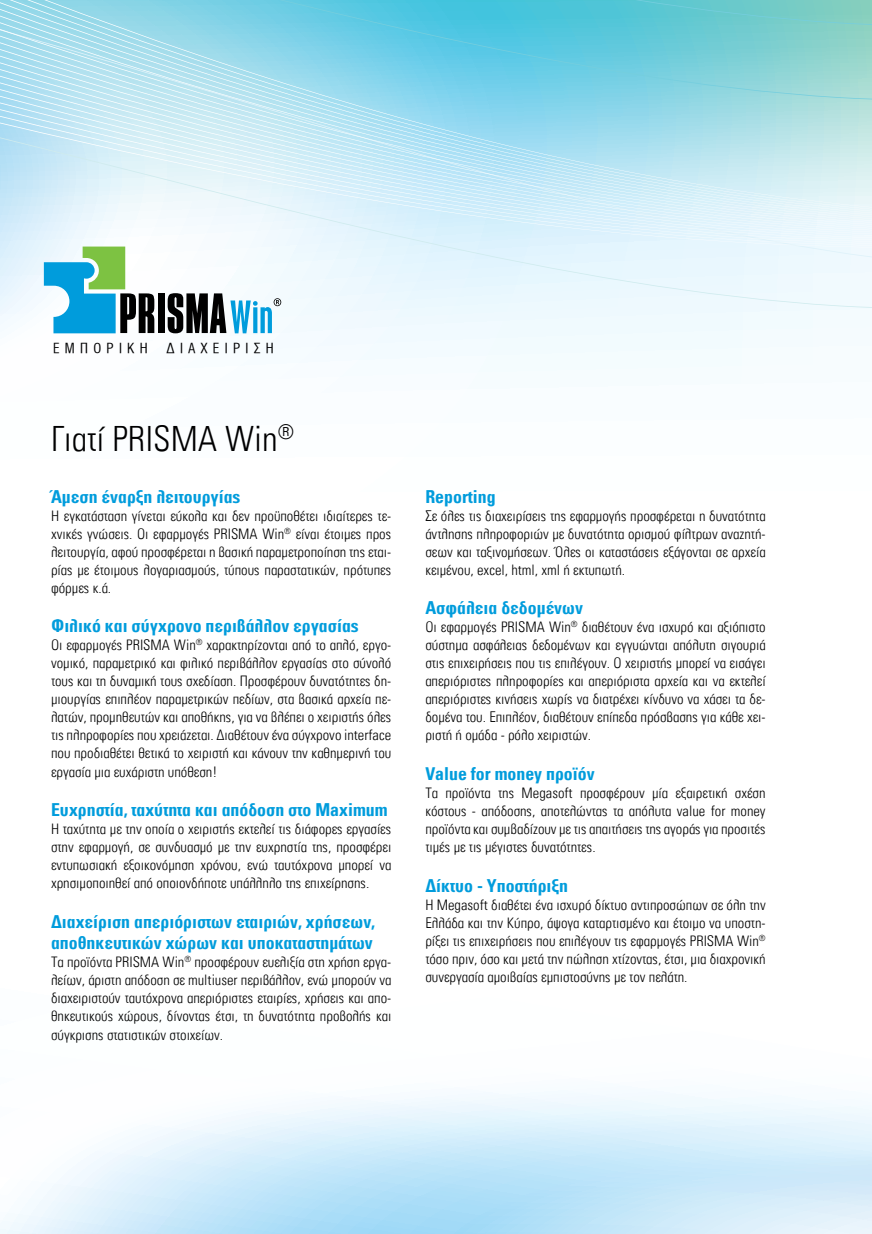
<style>
.page{position:relative;width:872px;height:1234px;background:#fff}
.page>*{position:absolute;margin:0;border:0;box-sizing:border-box;transform-origin:0 0}
.t1{font:300 36px "PF Univers Plus Condensed";color:#000}
.t2{font:700 18px/21.6px "PF Univers Plus Condensed";color:#009cdc}
.t3{font:300 15px/18px "PF Univers Plus Condensed";color:#000;text-align:justify}
.t4{font:13.95px "UB Helvetica Cond";letter-spacing:.38em;color:#000}
</style>
<div class="page">
<svg style="left:0;top:312px;width:872px;height:60px"></svg>
<svg style="left:0;top:245px;width:872px;height:67px;fill:#ebf8fe"></svg>
<svg style="left:0;top:0;width:872px;height:245px;background:#aee1ee"></svg>
<svg style="left:0;top:1090px;width:872px;height:143px"></svg>
<svg style="left:44px;top:246px;width:237px;height:87px"></svg>
<p class="t4" style="left:53px;top:340px;width:96px">ΕΜΠΟΡΙΚΗ</p>
<p class="t4" style="left:167px;top:340px;width:108px">ΔΙΑΧΕΙΡIΣΗ</p>
<h1 class="t1" style="left:51px;top:417px;width:244px">Γιατί PRISMA Win<sup>®</sup></h1>
<p class="t2" style="left:51px;top:485px;width:191px">Άμεση έναρξη λειτουργίας</p>
<p class="t3" style="left:51px;top:506px;width:342px">Η εγκατάσταση γίνεται εύκολα και δεν προϋποθέτει ιδιαίτερες τε&shy;χνικές γνώσεις. Οι εφαρμογές PRISMA Win<sup>®</sup> είναι έτοιμες προς λειτουργία, αφού προσφέρεται η βασική παραμετροποίηση της εται&shy;ρίας με έτοιμους λογαριασμούς, τύπους παραστατικών, πρότυπες φόρμες κ.ά.</p>
<p class="t2" style="left:51px;top:615px;width:309px">Φιλικό και σύγχρονο περιβάλλον εργασίας</p>
<p class="t3" style="left:51px;top:636px;width:342px">Οι εφαρμογές PRISMA Win<sup>®</sup> χαρακτηρίζονται από το απλό, εργο&shy;νομικό, παραμετρικό και φιλικό περιβάλλον εργασίας στο σύνολό τους και τη δυναμική τους σχεδίαση. Προσφέρουν δυνατότητες δη&shy;μιουργίας επιπλέον παραμετρικών πεδίων, στα βασικά αρχεία πε&shy;λατών, προμηθευτών και αποθήκης, για να βλέπει ο χειριστής όλες τις πληροφορίες που χρειάζεται. Διαθέτουν ένα σύγχρονο interface που προδιαθέτει θετικά το χειριστή και κάνουν την καθημερινή του εργασία μια ευχάριστη υπόθεση!</p>
<p class="t2" style="left:51px;top:798px;width:338px">Ευχρηστία, ταχύτητα και απόδοση στο Maximum</p>
<p class="t3" style="left:51px;top:819px;width:342px">Η ταχύτητα με την οποία ο χειριστής εκτελεί τις διάφορες εργασίες στην εφαρμογή, σε συνδυασμό με την ευχρηστία της, προσφέρει εντυπωσιακή εξοικονόμηση χρόνου, ενώ ταυτόχρονα μπορεί να χρησιμοποιηθεί από οποιονδήποτε υπάλληλο της επιχείρησης.</p>
<p class="t2" style="left:51px;top:910px;width:326px">Διαχείριση απεριόριστων εταιριών, χρήσεων, αποθηκευτικών χώρων και υποκαταστημάτων</p>
<p class="t3" style="left:51px;top:953px;width:342px">Τα προϊόντα PRISMA Win<sup>®</sup> προσφέρουν ευελιξία στη χρήση εργα&shy;λείων, άριστη απόδοση σε multiuser περιβάλλον, ενώ μπορούν να διαχειριστούν ταυτόχρονα απεριόριστες εταιρίες, χρήσεις και απο&shy;θηκευτικούς χώρους, δίνοντας έτσι, τη δυνατότητα προβολής και σύγκρισης στατιστικών στοιχείων.</p>
<p class="t2" style="left:425px;top:485px;width:72px">Reporting</p>
<p class="t3" style="left:425px;top:506px;width:342px">Σε όλες τις διαχειρίσεις της εφαρμογής προσφέρεται η δυνατότητα άντλησης πληροφοριών με δυνατότητα ορισμού φίλτρων αναζητή&shy;σεων και ταξινομήσεων. Όλες οι καταστάσεις εξάγονται σε αρχεία κειμένου, excel, html, xml ή εκτυπωτή.</p>
<p class="t2" style="left:425px;top:597px;width:159px">Ασφάλεια δεδομένων</p>
<p class="t3" style="left:425px;top:618px;width:342px">Οι εφαρμογές PRISMA Win<sup>®</sup> διαθέτουν ένα ισχυρό και αξιόπιστο σύστημα ασφάλειας δεδομένων και εγγυώνται απόλυτη σιγουριά στις επιχειρήσεις που τις επιλέγουν. Ο χειριστής μπορεί να εισάγει απεριόριστες πληροφορίες και απεριόριστα αρχεία και να εκτελεί απεριόριστες κινήσεις χωρίς να διατρέχει κίνδυνο να χάσει τα δε&shy;δομένα του. Επιπλέον, διαθέτουν επίπεδα πρόσβασης για κάθε χει&shy;ριστή ή ομάδα - ρόλο χειριστών.</p>
<p class="t2" style="left:425px;top:762px;width:171px">Value for money προϊόν</p>
<p class="t3" style="left:425px;top:783px;width:342px">Τα προϊόντα της Megasoft προσφέρουν μία εξαιρετική σχέση κόστους - απόδοσης, αποτελώντας τα απόλυτα value for money προϊόντα και συμβαδίζουν με τις απαιτήσεις της αγοράς για προσιτές τιμές με τις μέγιστες δυνατότητες.</p>
<p class="t2" style="left:425px;top:874px;width:144px">Δίκτυο - Υποστήριξη</p>
<p class="t3" style="left:425px;top:895px;width:342px">Η Megasoft διαθέτει ένα ισχυρό δίκτυο αντιπροσώπων σε όλη την Ελλάδα και την Κύπρο, άψογα καταρτισμένο και έτοιμο να υποστη&shy;ρίξει τις επιχειρήσεις που επιλέγουν τις εφαρμογές PRISMA Win<sup>® </sup>τόσο πριν, όσο και μετά την πώληση χτίζοντας, έτσι, μια διαχρονική συνεργασία αμοιβαίας εμπιστοσύνης με τον πελάτη.</p>
</div>
